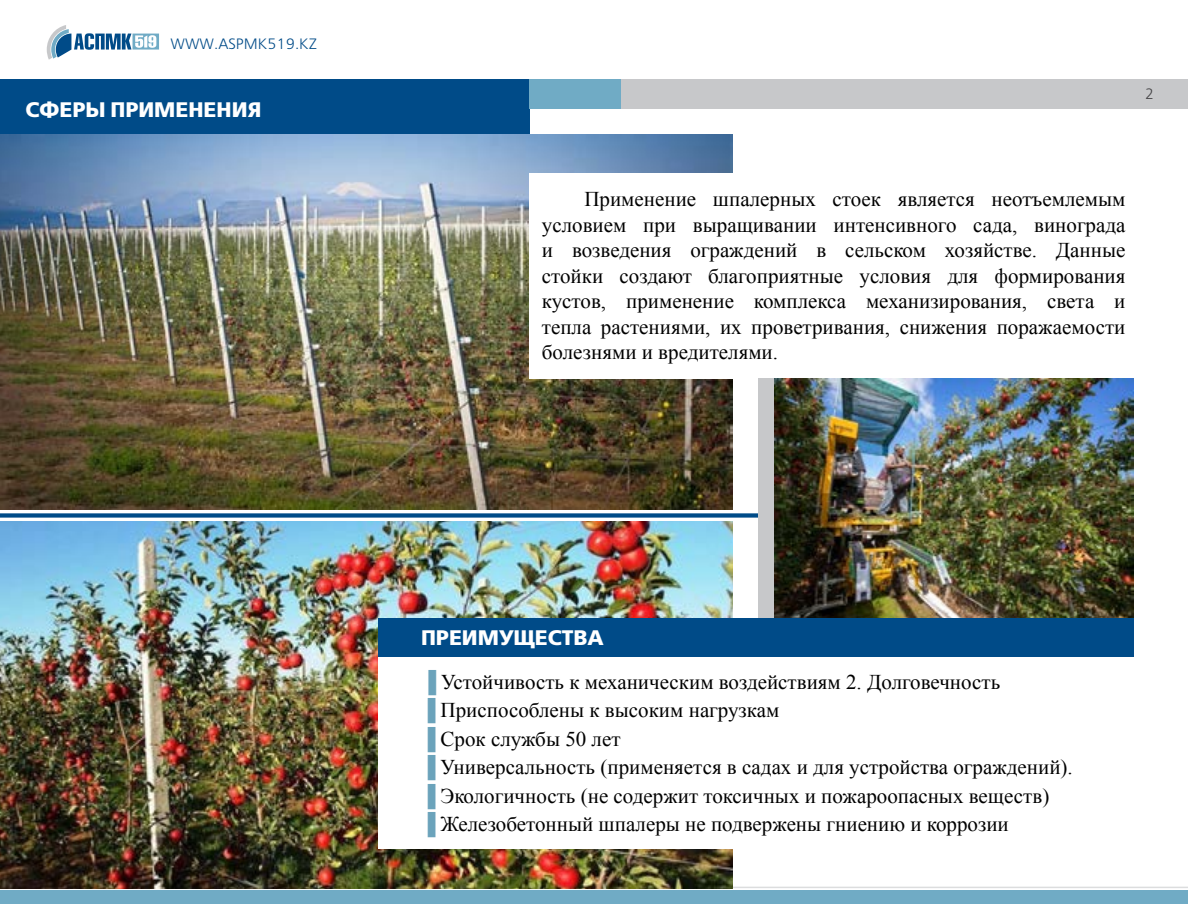
<style>
.page{position:relative;width:1188px;height:918px;background:#fff}
.page>*{position:absolute;margin:0;border:0;box-sizing:border-box;transform-origin:0 0}
.t1{font:21px/25.5px "Times New Roman";color:#000;text-align:justify}
.t2{font:800 21px "DS Free Set";color:#fff}
.t3{font:15px "DS Free Set";color:#004b88}
.t4{font:15px "DS Free Set";color:#414042}
.s1{color:#6ba3bb}
</style>
<div class="page">
<div style="left:0;top:79px;width:529px;height:55px;background:#004b88"></div>
<div style="left:529px;top:79px;width:93px;height:29px;background:#70abc5"></div>
<svg style="left:47px;top:25px;width:112px;height:35px"></svg>
<div style="left:622px;top:79px;width:566px;height:29px;background:#c7c8ca"></div>
<hr style="left:0;top:887px;width:1188px;height:1px;background:#dcddde">
<div style="left:0;top:890px;width:1188px;height:13px;background:#70abc5"></div>
<div style="left:0;top:513px;width:774px;height:5px;background:#004b88"></div>
<img style="left:0;top:134px;width:733px;height:375px">
<div style="left:529px;top:173px;width:605px;height:205px;background:#fff"></div>
<img style="left:774px;top:378px;width:360px;height:241px">
<img style="left:0;top:522px;width:733px;height:366px">
<div style="left:758px;top:378px;width:16px;height:465px;background:#c7c8ca"></div>
<div style="left:378px;top:657px;width:756px;height:192px;background:#fff"></div>
<div style="left:378px;top:619px;width:756px;height:38px;background:#004b88"></div>
<p class="t3" style="left:171px;top:35px;width:148px">WWW.ASPMK519.KZ</p>
<p class="t2" style="left:26px;top:97px;width:238px">СФЕРЫ ПРИМЕНЕНИЯ</p>
<p class="t4" style="left:1145px;top:85px;width:11px">2</p>
<p class="t1" style="left:542px;top:186px;width:585px;text-indent:43px">Применение шпалерных стоек является неотъемлемым условием при выращивании интенсивного сада, винограда и возведения ограждений в сельском хозяйстве. Данные стойки создают благоприятные условия для формирования кустов, применение комплекса механизирования, света и тепла растениями, их проветривания, снижения поражаемости болезнями и вредителями.</p>
<p class="t2" style="left:421px;top:626px;width:184px">ПРЕИМУЩЕСТВА</p>
<p class="t1" style="left:420px;top:667px;width:654px;line-height:28.5px;text-align:left"><span class="s1">▐</span> Устойчивость к механическим воздействиям 2. Долговечность<br><span class="s1">▐</span> Приспособлены к высоким нагрузкам<br><span class="s1">▐</span> Срок службы 50 лет<br><span class="s1">▐</span> Универсальность (применяется в садах и для устройства ограждений). <span class="s1">▐</span> Экологичность (не содержит токсичных и пожароопасных веществ)<br><span class="s1">▐</span> Железобетонный шпалеры не подвержены гниению и коррозии</p>
</div>
